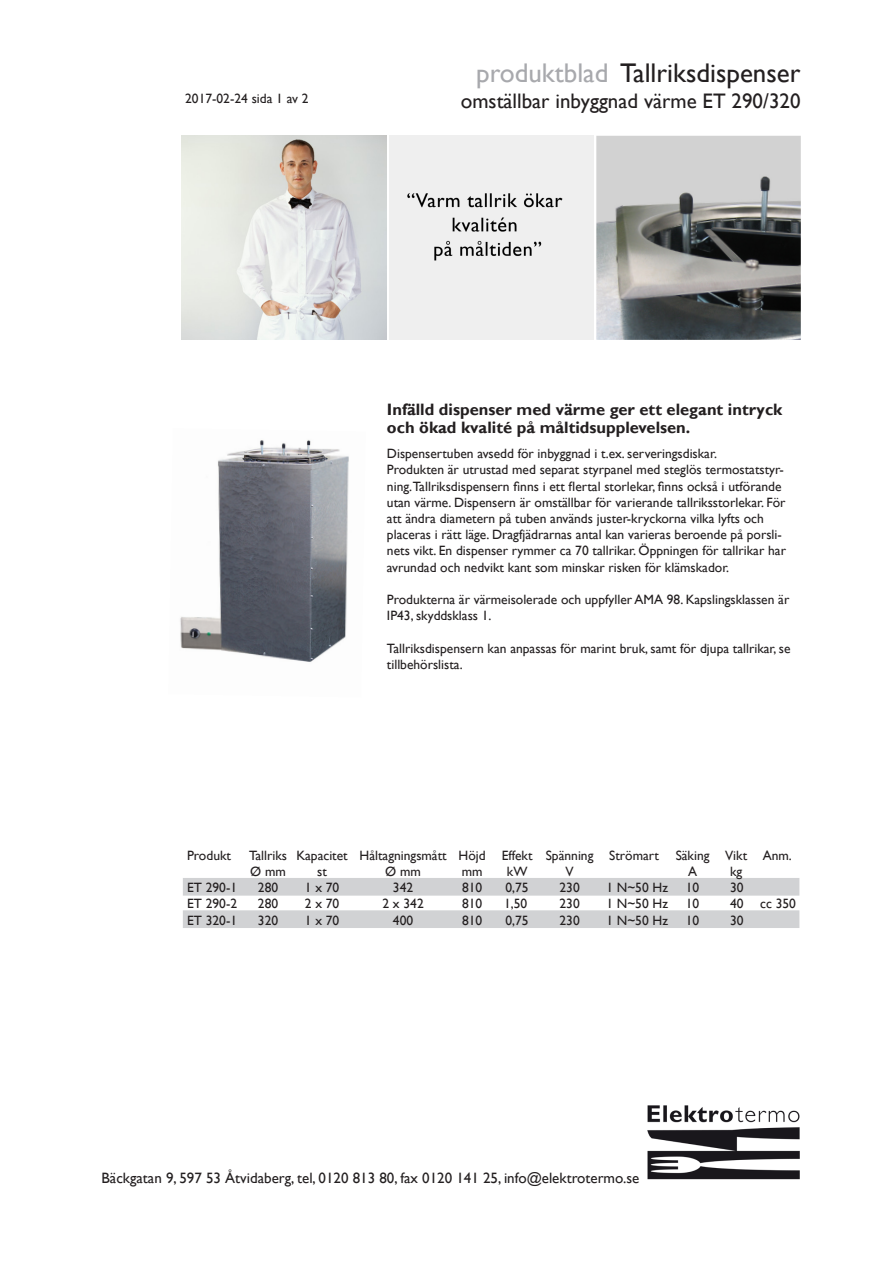
<style>
.page{position:relative;width:893px;height:1263px;background:#fff}
.page>*{position:absolute;margin:0;border:0;box-sizing:border-box;transform-origin:0 0}
.t1{font:27px "Gill Sans";color:#231f20}
.t2{font:21px "Gill Sans";color:#231f20}
.Rubrik_2{font:700 16.5px/18px "Gill Sans";color:#231f20}
.t3{font:15px "Gill Sans";color:#231f20}
.Brödtext_1{font:13.5px/16.2px "Gill Sans";color:#231f20}
.Lista_fakta_rubrikra{font:13.5px "Gill Sans";color:#231f20}
.Lista_fakta_grå_rad{font:13.5px "Gill Sans";color:#231f20}
.Lista_fakta_vit_rad{font:13.5px "Gill Sans";color:#231f20}
.s1{color:#a8a9ad}
</style>
<div class="page">
<img style="left:596px;top:136px;width:205px;height:204px">
<div style="left:389px;top:136px;width:204px;height:204px;background:#efefef"></div>
<img style="left:182px;top:136px;width:204px;height:204px">
<div style="left:183px;top:878px;width:616px;height:18px;background:#d1d2d4"></div>
<div style="left:183px;top:910px;width:616px;height:18px;background:#d1d2d4"></div>
<img style="left:180px;top:440px;width:169px;height:222px">
<img style="left:647px;top:1105px;width:153px;height:74px">
<p class="Brödtext_1" style="left:185px;top:90px;width:125px">2017-02-24 sida 1 av 2</p>
<p class="t1" style="left:476px;top:58px;width:326px"><span class="s1">produktblad</span> Tallriksdispenser</p>
<p class="t2" style="left:461px;top:88px;width:341px">omställbar inbyggnad värme ET 290/320</p>
<p class="Rubrik_2" style="left:387px;top:401px;width:397px">Infälld dispenser med värme ger ett elegant intryck och ökad kvalité på måltidsupplevelsen.</p>
<p class="Brödtext_1" style="left:387px;top:446px;width:401px">Dispensertuben avsedd för inbyggnad i t.ex. serveringsdiskar.<br>Produkten är utrustad med separat styrpanel med steglös termostatstyr&shy;ning.Tallriksdispensern finns i ett flertal storlekar, finns också i utförande utan värme. Dispensern är omställbar för varierande tallriksstorlekar. För att ändra diametern på tuben används juster-kryckorna vilka lyfts och placeras i rätt läge. Dragfjädrarnas antal kan varieras beroende på porsli&shy;nets vikt. En dispenser rymmer ca 70 tallrikar. Öppningen för tallrikar har avrundad och nedvikt kant som minskar risken för klämskador.</p>
<p class="Brödtext_1" style="left:387px;top:591px;width:404px">Produkterna är värmeisolerade och uppfyller AMA 98. Kapslingsklassen är<br>IP43, skyddsklass 1.</p>
<p class="Brödtext_1" style="left:387px;top:640px;width:405px">Tallriksdispensern kan anpassas för marint bruk, samt för djupa tallrikar, se tillbehörslista.</p>
<p class="Lista_fakta_rubrikra" style="left:187px;top:847px;width:45px">Produkt</p>
<p class="Lista_fakta_rubrikra" style="left:249px;top:847px;width:544px">Tallriks Kapacitet Håltagningsmått Höjd Effekt Spänning Strömart Säking Vikt Anm.</p>
<p class="Lista_fakta_rubrikra" style="left:250px;top:864px;width:37px">Ø mm</p>
<p class="Lista_fakta_rubrikra" style="left:317px;top:864px;width:11px">st</p>
<p class="Lista_fakta_rubrikra" style="left:385px;top:864px;width:37px">Ø mm</p>
<p class="Lista_fakta_rubrikra" style="left:462px;top:864px;width:22px">mm</p>
<p class="Lista_fakta_rubrikra" style="left:507px;top:864px;width:22px">kW</p>
<p class="Lista_fakta_rubrikra" style="left:566px;top:864px;width:10px">V</p>
<p class="Lista_fakta_rubrikra" style="left:688px;top:864px;width:11px">A</p>
<p class="Lista_fakta_rubrikra" style="left:730px;top:864px;width:14px">kg</p>
<p class="Lista_fakta_grå_rad" style="left:187px;top:880px;width:52px">ET 290-1</p>
<p class="Lista_fakta_grå_rad" style="left:258px;top:880px;width:22px">280</p>
<p class="Lista_fakta_grå_rad" style="left:305px;top:880px;width:36px">1 x 70</p>
<p class="Lista_fakta_grå_rad" style="left:393px;top:880px;width:22px">342</p>
<p class="Lista_fakta_grå_rad" style="left:462px;top:880px;width:22px">810</p>
<p class="Lista_fakta_grå_rad" style="left:505px;top:880px;width:25px">0,75</p>
<p class="Lista_fakta_grå_rad" style="left:559px;top:880px;width:22px">230</p>
<p class="Lista_fakta_grå_rad" style="left:606px;top:880px;width:63px">1 N~50 Hz</p>
<p class="Lista_fakta_grå_rad" style="left:686px;top:880px;width:15px">10</p>
<p class="Lista_fakta_grå_rad" style="left:730px;top:880px;width:15px">30</p>
<p class="Lista_fakta_vit_rad" style="left:187px;top:896px;width:52px">ET 290-2</p>
<p class="Lista_fakta_vit_rad" style="left:258px;top:896px;width:22px">280</p>
<p class="Lista_fakta_vit_rad" style="left:305px;top:896px;width:36px">2 x 70</p>
<p class="Lista_fakta_vit_rad" style="left:382px;top:896px;width:43px">2 x 342</p>
<p class="Lista_fakta_vit_rad" style="left:462px;top:896px;width:22px">810</p>
<p class="Lista_fakta_vit_rad" style="left:504px;top:896px;width:25px">1,50</p>
<p class="Lista_fakta_vit_rad" style="left:559px;top:896px;width:22px">230</p>
<p class="Lista_fakta_vit_rad" style="left:606px;top:896px;width:63px">1 N~50 Hz</p>
<p class="Lista_fakta_vit_rad" style="left:686px;top:896px;width:15px">10</p>
<p class="Lista_fakta_vit_rad" style="left:730px;top:896px;width:67px">40 cc 350</p>
<p class="Lista_fakta_grå_rad" style="left:187px;top:912px;width:52px">ET 320-1</p>
<p class="Lista_fakta_grå_rad" style="left:258px;top:912px;width:22px">320</p>
<p class="Lista_fakta_grå_rad" style="left:305px;top:912px;width:36px">1 x 70</p>
<p class="Lista_fakta_grå_rad" style="left:393px;top:912px;width:22px">400</p>
<p class="Lista_fakta_grå_rad" style="left:462px;top:912px;width:22px">810</p>
<p class="Lista_fakta_grå_rad" style="left:505px;top:912px;width:25px">0,75</p>
<p class="Lista_fakta_grå_rad" style="left:559px;top:912px;width:22px">230</p>
<p class="Lista_fakta_grå_rad" style="left:606px;top:912px;width:63px">1 N~50 Hz</p>
<p class="Lista_fakta_grå_rad" style="left:686px;top:912px;width:15px">10</p>
<p class="Lista_fakta_grå_rad" style="left:730px;top:912px;width:15px">30</p>
<p class="t3" style="left:102px;top:1169px;width:539px">Bäckgatan 9, 597 53 Åtvidaberg, tel, 0120 813 80, fax 0120 141 25, info@elektrotermo.se</p>
</div>
